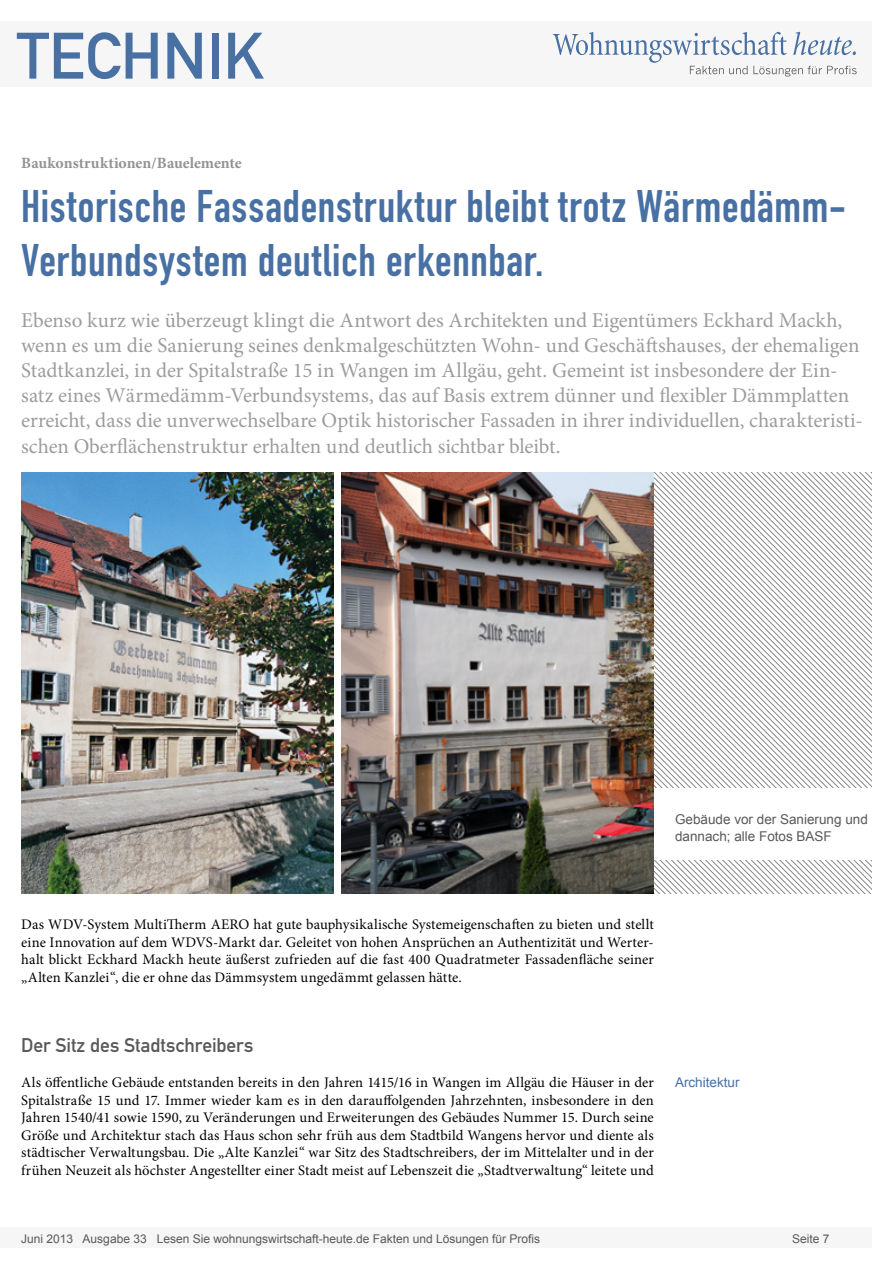
<style>
.page{position:relative;width:893px;height:1263px;background:#fff}
.page>*{position:absolute;margin:0;border:0;box-sizing:border-box;transform-origin:0 0}
.t1{font:64.5px "DIN Mittelschrift";color:#4970a3}
.Überschrift_Groß{font:45px/54px "DIN Engschrift";letter-spacing:.015em;color:#4970a3}
.Anlesetext{font:21px/25.2px "Minion Pro";letter-spacing:-.005em;color:#9c9c9c}
.Überschrift_Grau{font:19.5px "DIN Mittelschrift";color:#595959}
.Kategorie{font:700 15.75px "Minion Pro";color:#939393}
.Fließtext_erste_Zeil{font:14.7px/17.5px "Minion Pro";letter-spacing:.005em;color:#000;text-align:justify}
.Bildunterschrift{font:13.5px/17.5px "Arial";color:#595959}
.Info{font:13.5px "Arial";color:#4970a3}
.t2{font:12px "Arial";color:#595959}
</style>
<div class="page">
<div style="left:0;top:1227px;width:872px;height:20px;background:#f6f6f6"></div>
<div style="left:0;top:21px;width:872px;height:66px;background:#f6f6f6"></div>
<svg style="left:553px;top:32px;width:304px;height:45px"></svg>
<svg style="left:654px;top:472px;width:218px;height:95px"></svg>
<svg style="left:654px;top:567px;width:218px;height:327px"></svg>
<div style="left:654px;top:788px;width:237px;height:71px;background:#fff"></div>
<img style="left:341px;top:473px;width:312px;height:421px">
<img style="left:21px;top:473px;width:313px;height:421px">
<h1 class="t1" style="left:17px;top:18px;width:249px">TECHNIK</h1>
<p class="Kategorie" style="left:21px;top:152px;width:222px">Baukonstruktionen/Bauelemente</p>
<p class="Überschrift_Groß" style="left:21px;top:180px;width:827px">Historische Fassadenstruktur bleibt trotz Wärmedämm-<br>Verbundsystem deutlich erkennbar.</p>
<p class="Anlesetext" style="left:21px;top:307px;width:843px">Ebenso kurz wie überzeugt klingt die Antwort des Architekten und Eigentümers Eckhard Mackh, wenn es um die Sanierung seines denkmalgeschützten Wohn- und Geschäftshauses, der ehemaligen Stadtkanzlei, in der Spitalstraße 15 in Wangen im Allgäu, geht. Gemeint ist insbesondere der Ein&shy;satz eines Wärmedämm-Verbundsystems, das auf Basis extrem dünner und flexibler Dämmplatten erreicht, dass die unverwechselbare Optik historischer Fassaden in ihrer individuellen, charakteristi&shy;schen Oberflächenstruktur erhalten und deutlich sichtbar bleibt.</p>
<p class="Bildunterschrift" style="left:675px;top:810px;width:194px">Gebäude vor der Sanierung und dannach; alle Fotos BASF</p>
<p class="Fließtext_erste_Zeil" style="left:21px;top:916px;width:634px">Das WDV-System MultiTherm AERO hat gute bauphysikalische Systemeigenschaften zu bieten und stellt eine Innovation auf dem WDVS-Markt dar. Geleitet von hohen Ansprüchen an Authentizität und Werter&shy;halt blickt Eckhard Mackh heute äußerst zufrieden auf die fast 400 Quadratmeter Fassadenfläche seiner „Alten Kanzlei“, die er ohne das Dämmsystem ungedämmt gelassen hätte.</p>
<p class="Überschrift_Grau" style="left:21px;top:1034px;width:234px">Der Sitz des Stadtschreibers</p>
<p class="Fließtext_erste_Zeil" style="left:21px;top:1074px;width:634px">Als öffentliche Gebäude entstanden bereits in den Jahren 1415/16 in Wangen im Allgäu die Häuser in der Spitalstraße 15 und 17. Immer wieder kam es in den darauffolgenden Jahrzehnten, insbesondere in den Jahren 1540/41 sowie 1590, zu Veränderungen und Erweiterungen des Gebäudes Nummer 15. Durch seine Größe und Architektur stach das Haus schon sehr früh aus dem Stadtbild Wangens hervor und diente als städtischer Verwaltungsbau. Die „Alte Kanzlei“ war Sitz des Stadtschreibers, der im Mittelalter und in der frühen Neuzeit als höchster Angestellter einer Stadt meist auf Lebenszeit die „Stadtverwaltung“ leitete und</p>
<p class="Info" style="left:675px;top:1073px;width:66px">Architektur</p>
<p class="t2" style="left:21px;top:1230px;width:520px">Juni 2013 Ausgabe 33 Lesen Sie wohnungswirtschaft-heute.de Fakten und Lösungen für Profis</p>
<p class="t2" style="left:792px;top:1231px;width:39px">Seite 7</p>
</div>
